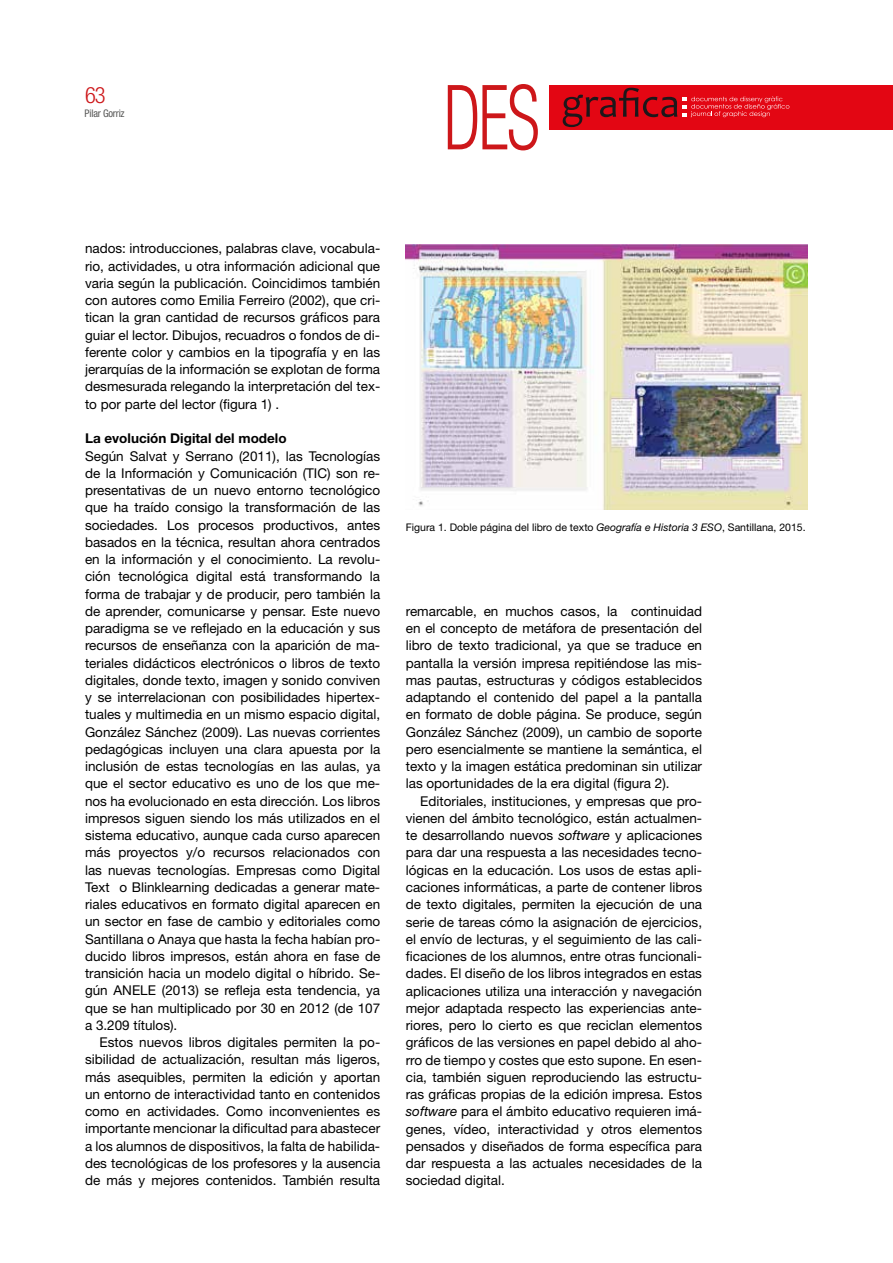
<style>
.page{position:relative;width:893px;height:1263px;background:#fff}
.page>*{position:absolute;margin:0;border:0;box-sizing:border-box;transform-origin:0 0}
.t1{font:300 condensed 90px "Helvetica Neue";color:#cd171a;scale:.76 1}
.t2{font:300 condensed 22.5px "Helvetica Neue";color:#cd171a}
.t3{font:13.5px/17.2px "Helvetica Neue";color:#000;text-align:justify}
.t4{font:700 13.5px "Helvetica Neue";color:#000}
.t5{font:10.5px "Helvetica Neue";color:#000}
.t6{font:condensed 10.5px "Helvetica Neue";letter-spacing:-.02em;color:#575756}
.s1{font-style:italic}
</style>
<div class="page">
<div style="left:549px;top:85px;width:344px;height:44px;background:#e30613"></div>
<svg style="left:563px;top:88px;width:226px;height:39px"></svg>
<img style="left:406px;top:245px;width:402px;height:265px">
<h2 class="t2" style="left:85px;top:82px;width:22px">63</h2>
<p class="t6" style="left:85px;top:107px;width:42px">Pilar Gorriz</p>
<h1 class="t1" style="left:444px;top:66px;width:128px">DES</h1>
<p class="t3" style="left:85px;top:240px;width:297px">nados: introducciones, palabras clave, vocabula&shy;rio, actividades, u otra información adicional que varia según la publicación. Coincidimos también con autores como Emilia Ferreiro (2002), que cri&shy;tican la gran cantidad de recursos gráficos para guiar el lector. Dibujos, recuadros o fondos de di&shy;ferente color y cambios en la tipografía y en las jerarquías de la información se explotan de forma desmesurada relegando la interpretación del tex&shy;to por parte del lector (figura 1) .</p>
<p class="t4" style="left:85px;top:430px;width:203px">La evolución Digital del modelo</p>
<p class="t3" style="left:85px;top:447px;width:297px">Según Salvat y Serrano (2011), las Tecnologías de la Información y Comunicación (TIC) son re&shy;presentativas de un nuevo entorno tecnológico que ha traído consigo la transformación de las sociedades. Los procesos productivos, antes basados en la técnica, resultan ahora centrados en la información y el conocimiento. La revolu&shy;ción tecnológica digital está transformando la forma de trabajar y de producir, pero también la de aprender, comunicarse y pensar. Este nuevo paradigma se ve reflejado en la educación y sus recursos de enseñanza con la aparición de ma&shy;teriales didácticos electrónicos o libros de texto digitales, donde texto, imagen y sonido conviven y se interrelacionan con posibilidades hipertex&shy;tuales y multimedia en un mismo espacio digital, González Sánchez (2009). Las nuevas corrientes pedagógicas incluyen una clara apuesta por la inclusión de estas tecnologías en las aulas, ya que el sector educativo es uno de los que me&shy;nos ha evolucionado en esta dirección. Los libros impresos siguen siendo los más utilizados en el sistema educativo, aunque cada curso aparecen más proyectos y/o recursos relacionados con las nuevas tecnologías. Empresas como Digital Text o Blinklearning dedicadas a generar mate&shy;riales educativos en formato digital aparecen en un sector en fase de cambio y editoriales como Santillana o Anaya que hasta la fecha habían pro&shy;ducido libros impresos, están ahora en fase de transición hacia un modelo digital o híbrido. Se&shy;gún ANELE (2013) se refleja esta tendencia, ya que se han multiplicado por 30 en 2012 (de 107 a 3.209 títulos).</p>
<p class="t3" style="left:85px;top:1033px;width:297px;text-indent:14px">Estos nuevos libros digitales permiten la po&shy;sibilidad de actualización, resultan más ligeros, más asequibles, permiten la edición y aportan un entorno de interactividad tanto en contenidos como en actividades. Como inconvenientes es importante mencionar la dificultad para abastecer a los alumnos de dispositivos, la falta de habilida&shy;des tecnológicas de los profesores y la ausencia de más y mejores contenidos. También resulta</p>
<p class="t5" style="left:406px;top:521px;width:401px">Figura 1. Doble página del libro de texto <span class="s1">Geografía e Historia 3 ESO</span>, Santillana, 2015.</p>
<p class="t3" style="left:406px;top:602px;width:298px">remarcable, en muchos casos, la continuidad en el concepto de metáfora de presentación del libro de texto tradicional, ya que se traduce en pantalla la versión impresa repitiéndose las mis&shy;mas pautas, estructuras y códigos establecidos adaptando el contenido del papel a la pantalla en formato de doble página. Se produce, según González Sánchez (2009), un cambio de soporte pero esencialmente se mantiene la semántica, el texto y la imagen estática predominan sin utilizar las oportunidades de la era digital (figura 2).</p>
<p class="t3" style="left:406px;top:792px;width:298px;text-indent:14px">Editoriales, instituciones, y empresas que pro&shy;vienen del ámbito tecnológico, están actualmen&shy;te desarrollando nuevos <span class="s1">software</span> y aplicaciones para dar una respuesta a las necesidades tecno&shy;lógicas en la educación. Los usos de estas apli&shy;caciones informáticas, a parte de contener libros de texto digitales, permiten la ejecución de una serie de tareas cómo la asignación de ejercicios, el envío de lecturas, y el seguimiento de las cali&shy;ficaciones de los alumnos, entre otras funcionali&shy;dades. El diseño de los libros integrados en estas aplicaciones utiliza una interacción y navegación mejor adaptada respecto las experiencias ante&shy;riores, pero lo cierto es que reciclan elementos gráficos de las versiones en papel debido al aho&shy;rro de tiempo y costes que esto supone. En esen&shy;cia, también siguen reproduciendo las estructu&shy;ras gráficas propias de la edición impresa. Estos <span class="s1">software</span> para el ámbito educativo requieren imá&shy;genes, vídeo, interactividad y otros elementos pensados y diseñados de forma específica para dar respuesta a las actuales necesidades de la sociedad digital.</p>
</div>
